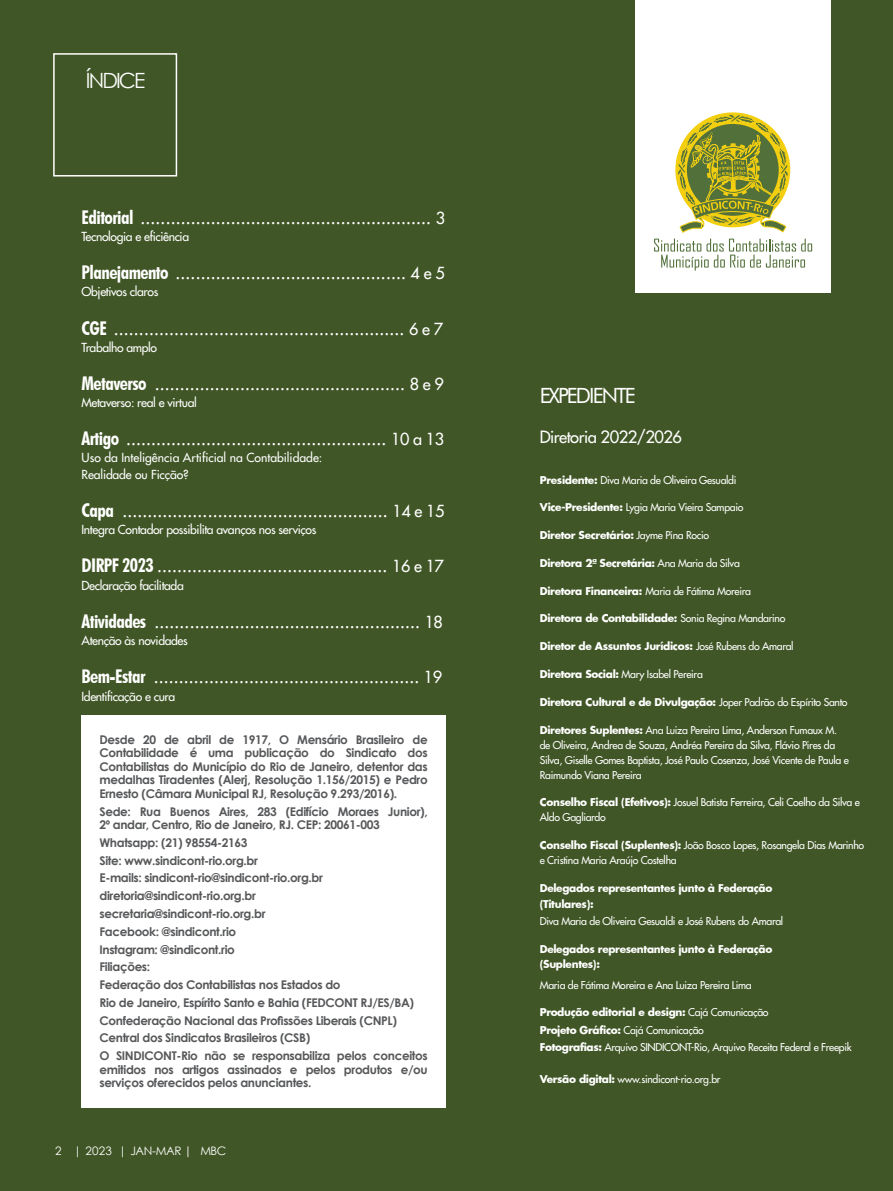
<style>
.page{position:relative;width:893px;height:1191px;background:#405626}
.page>*{position:absolute;margin:0;border:0;box-sizing:border-box;transform-origin:0 0}
.t1{font:21px "Futura BT";letter-spacing:-.09em;color:#fff}
.t2{font:21px "Century Gothic";letter-spacing:-.09em;color:#fff}
.t3{font:18.9px "Futura BT";color:#fff}
.t4{font:16.5px "Futura";letter-spacing:-.03em;color:#fff}
.t5{font:12.15px "Futura";letter-spacing:-.03em;color:#fff}
.t6{font:12.15px/16.2px "Futura";color:#fff}
.t7{font:700 12px/17.7px "Century Gothic";letter-spacing:-.03em;color:#57585a}
.t8{font:11.7px "Century Gothic";letter-spacing:-.03em;color:#fff}
.t9{font:10.5px/15px "Futura";letter-spacing:-.03em;color:#fff}
.t10{font:700 10.5px/15.8px "Futura";letter-spacing:-.03em;color:#fff}
.s1{font-weight:700;font-stretch:condensed}
.s2{font-family:"Futura";font-size:16.2px}
.s3{font-weight:700}
.s4{font-weight:400}
</style>
<div class="page">
<div style="left:82px;top:714px;width:364px;height:393px;background:#fff"></div>
<div style="left:53px;top:53px;width:124px;height:123px;border:2px solid #fff"></div>
<div style="left:635px;top:0;width:196px;height:293px;background:#fff"></div>
<svg style="left:654px;top:112px;width:158px;height:159px"></svg>
<h1 class="t2" style="left:86px;top:66px;width:61px">ÍNDICE</h1>
<h2 class="t3" style="left:82px;top:205px;width:365px"><span class="s1">Editorial</span> .......................................................... <span class="s2">3</span></h2>
<p class="t5" style="left:82px;top:228px;width:109px">Tecnologia e eficiência</p>
<h2 class="t3" style="left:82px;top:261px;width:365px"><span class="s1">Planejamento</span> .............................................. <span class="s2">4 e 5</span></h2>
<p class="t5" style="left:82px;top:284px;width:78px">Objetivos claros</p>
<h2 class="t3" style="left:82px;top:316px;width:363px"><span class="s1">CGE</span> .......................................................... <span class="s2">6 e 7</span></h2>
<p class="t5" style="left:82px;top:339px;width:77px">Trabalho amplo</p>
<h2 class="t3" style="left:82px;top:372px;width:364px"><span class="s1">Metaverso</span> .................................................. <span class="s2">8 e 9</span></h2>
<p class="t5" style="left:82px;top:394px;width:117px">Metaverso: real e virtual</p>
<h2 class="t3" style="left:82px;top:427px;width:364px"><span class="s1">Artigo</span> .................................................... <span class="s2">10 a 13</span></h2>
<p class="t6" style="left:82px;top:450px;width:242px">Uso da Inteligência Artificial na Contabilidade:<br>Realidade ou Ficção?</p>
<h2 class="t3" style="left:82px;top:499px;width:364px"><span class="s1">Capa</span> ..................................................... <span class="s2">14 e 15</span></h2>
<p class="t5" style="left:82px;top:521px;width:236px">Integra Contador possibilita avanços nos serviços</p>
<h2 class="t3" style="left:82px;top:554px;width:364px"><span class="s1">DIRPF 2023</span> .............................................. <span class="s2">16 e 17</span></h2>
<p class="t5" style="left:82px;top:577px;width:104px">Declaração facilitada</p>
<h2 class="t3" style="left:82px;top:610px;width:363px"><span class="s1">Atividades</span> ..................................................... <span class="s2">18</span></h2>
<p class="t5" style="left:82px;top:633px;width:108px">Atenção às novidades</p>
<h2 class="t3" style="left:82px;top:665px;width:362px"><span class="s1">Bem-Estar</span> ..................................................... <span class="s2">19</span></h2>
<p class="t5" style="left:82px;top:688px;width:95px">Identificação e cura</p>
<p class="t7" style="left:100px;top:732px;width:330px;line-height:13.5px;text-align:justify">Desde 20 de abril de 1917, O Mensário Brasileiro de Contabilidade é uma publicação do Sindicato dos Contabilistas do Município do Rio de Janeiro, detentor das medalhas Tiradentes (Alerj, Resolução 1.156/2015) e Pedro Ernesto (Câmara Municipal RJ, Resolução 9.293/2016).</p>
<p class="t7" style="left:100px;top:804px;width:330px;line-height:13.5px">Sede: Rua Buenos Aires, 283 (Edifício Moraes Junior),<br>2º andar, Centro, Rio de Janeiro, RJ. CEP: 20061-003</p>
<p class="t7" style="left:100px;top:833px;width:330px">Whatsapp: (21) 98554-2163<br>Site: www.sindicont-rio.org.br<br>E-mails: sindicont-rio@sindicont-rio.org.br diretoria@sindicont-rio.org.br<br>secretaria@sindicont-rio.org.br<br>Facebook: @sindicont.rio<br>Instagram: @sindicont.rio<br>Filiações:<br>Federação dos Contabilistas nos Estados do<br>Rio de Janeiro, Espírito Santo e Bahia (FEDCONT RJ/ES/BA)<br>Confederação Nacional das Profissões Liberais (CNPL)<br>Central dos Sindicatos Brasileiros (CSB)<br>O SINDICONT-Rio não se responsabiliza pelos conceitos</p>
<p class="t7" style="left:100px;top:1062px;width:330px;line-height:13.5px">emitidos nos artigos assinados e pelos produtos e/ou serviços oferecidos pelos anunciantes.</p>
<p class="t8" style="left:55px;top:1142px;width:172px">2 | 2023 | JAN-MAR | MBC</p>
<h1 class="t1" style="left:540px;top:382px;width:98px">EXPEDIENTE</h1>
<h3 class="t4" style="left:540px;top:427px;width:144px">Diretoria 2022/2026</h3>
<p class="t9" style="left:540px;top:472px;width:198px"><span class="s3">Presidente:</span> Diva Maria de Oliveira Gesualdi</p>
<p class="t9" style="left:540px;top:500px;width:205px"><span class="s3">Vice-Presidente:</span> Lygia Maria Vieira Sampaio</p>
<p class="t10" style="left:540px;top:527px;width:171px">Diretor Secretário: <span class="s4">Jayme Pina Rocio</span></p>
<p class="t10" style="left:540px;top:555px;width:202px">Diretora 2ª Secretária: <span class="s4">Ana Maria da Silva</span></p>
<p class="t9" style="left:540px;top:583px;width:213px"><span class="s3">Diretora Financeira:</span> Maria de Fátima Moreira</p>
<p class="t10" style="left:540px;top:610px;width:247px">Diretora de Contabilidade: <span class="s4">Sonia Regina Mandarino</span></p>
<p class="t10" style="left:540px;top:638px;width:255px">Diretor de Assuntos Jurídicos: <span class="s4">José Rubens do Amaral</span></p>
<p class="t9" style="left:540px;top:666px;width:165px"><span class="s3">Diretora Social:</span> Mary Isabel Pereira</p>
<p class="t10" style="left:540px;top:693px;width:309px">Diretora Cultural e de Divulgação: <span class="s4">Joper Padrão do Espírito Santo</span></p>
<p class="t9" style="left:540px;top:722px;width:311px"><span class="s3">Diretores Suplentes:</span> Ana Luiza Pereira Lima, Anderson Fumaux M. de Oliveira, Andrea de Souza, Andréa Pereira da Silva, Flávio Pires da Silva, Giselle Gomes Baptista, José Paulo Cosenza, José Vicente de Paula e Raimundo Viana Pereira</p>
<p class="t9" style="left:540px;top:795px;width:321px"><span class="s3">Conselho Fiscal (Efetivos):</span> Josuel Batista Ferreira, Celi Coelho da Silva e<br>Aldo Gagliardo</p>
<p class="t9" style="left:540px;top:837px;width:326px"><span class="s3">Conselho Fiscal (Suplentes):</span> João Bosco Lopes, Rosangela Dias Marinho e Cristina Maria Araújo Costelha</p>
<p class="t10" style="left:540px;top:879px;width:234px">Delegados representantes junto à Federação (Titulares):</p>
<p class="t9" style="left:540px;top:913px;width:245px">Diva Maria de Oliveira Gesualdi e José Rubens do Amaral</p>
<p class="t10" style="left:540px;top:940px;width:234px">Delegados representantes junto à Federação (Suplentes):</p>
<p class="t9" style="left:540px;top:977px;width:213px">Maria de Fátima Moreira e Ana Luiza Pereira Lima</p>
<p class="t9" style="left:540px;top:1004px;width:313px;line-height:17.2px"><span class="s3">Produção editorial e design:</span> Cajá Comunicação<br><span class="s3">Projeto Gráfico:</span> Cajá Comunicação<br><span class="s3">Fotografias:</span> Arquivo SINDICONT-Rio, Arquivo Receita Federal e Freepik</p>
<p class="t9" style="left:540px;top:1071px;width:182px"><span class="s3">Versão digital:</span> www.sindicont-rio.org.br</p>
</div>
